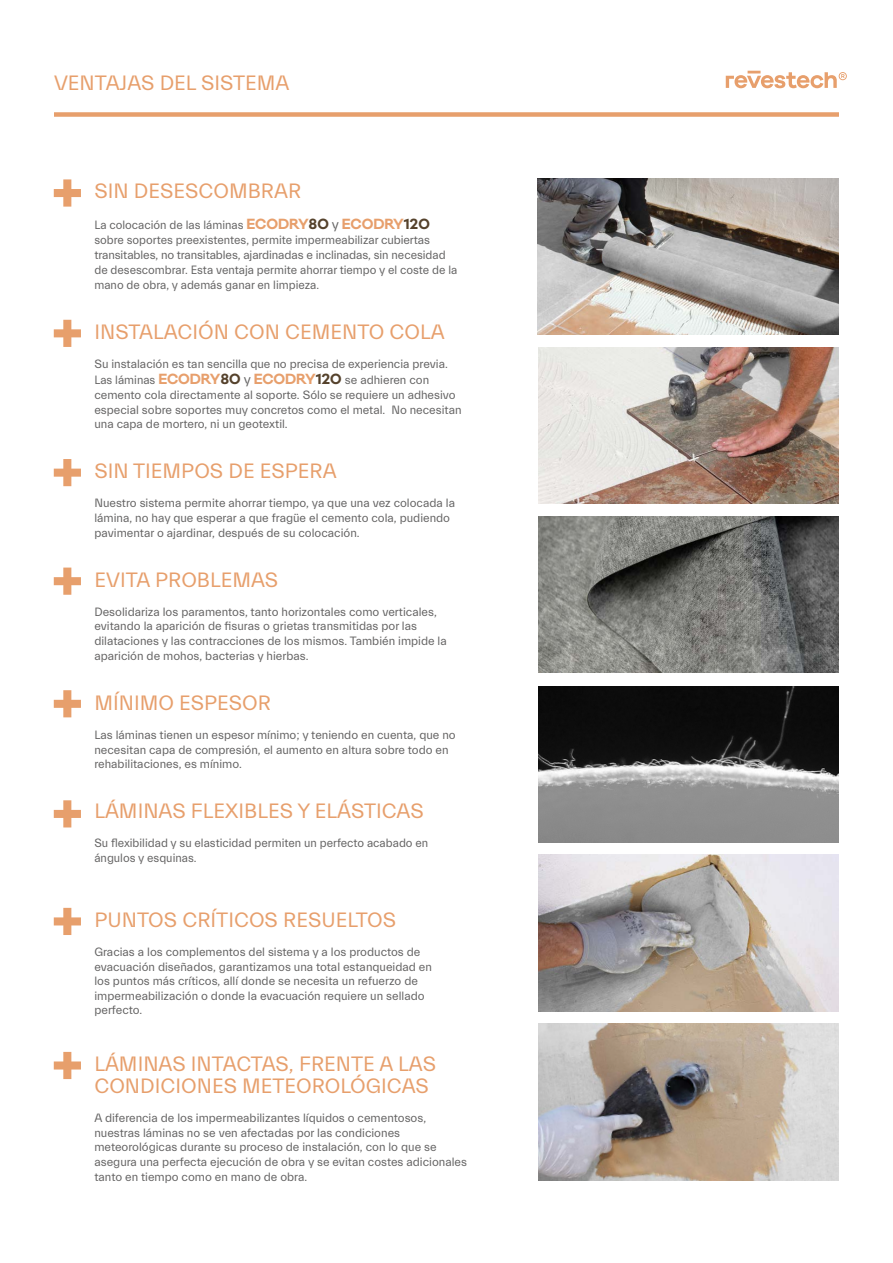
<style>
.page{position:relative;width:893px;height:1263px;background:#fff}
.page>*{position:absolute;margin:0;border:0;box-sizing:border-box;transform-origin:0 0}
.t1{font:21px/21.6px "Everett";color:#e79f6c}
.t2{font:12.15px/14.5px "Everett";color:#646363}
.t3{font:12.15px/14.9px "Everett";color:#646363;scale:.96 1}
.s1{font-family:"Galano Classic";font-weight:700;font-size:13.5px;color:#e79f6c}
.s2{font-family:"Galano Classic";font-weight:700;font-size:13.5px;color:#55422c}
.s3{font-size:13.65px}
</style>
<div class="page">
<img style="left:538px;top:178px;width:300px;height:157px">
<svg style="left:54px;top:179px;width:27px;height:28px"></svg>
<svg style="left:54px;top:320px;width:27px;height:27px"></svg>
<svg style="left:54px;top:459px;width:27px;height:27px"></svg>
<svg style="left:54px;top:568px;width:27px;height:27px"></svg>
<svg style="left:54px;top:690px;width:27px;height:27px"></svg>
<svg style="left:54px;top:800px;width:27px;height:27px"></svg>
<svg style="left:54px;top:908px;width:27px;height:27px"></svg>
<svg style="left:54px;top:1052px;width:27px;height:27px"></svg>
<img style="left:538px;top:347px;width:301px;height:157px">
<img style="left:538px;top:516px;width:300px;height:157px">
<img style="left:538px;top:855px;width:300px;height:156px">
<img style="left:538px;top:1024px;width:301px;height:156px">
<img style="left:539px;top:687px;width:300px;height:155px">
<svg style="left:726px;top:71px;width:121px;height:17px"></svg>
<div style="left:54px;top:112px;width:785px;height:5px;background:#e79f6c"></div>
<h1 class="t1" style="left:54px;top:73px;width:237px">VENTAJAS DEL SISTEMA</h1>
<h1 class="t1" style="left:94px;top:180px;width:208px">SIN DESESCOMBRAR</h1>
<p class="t3" style="left:94px;top:218px;width:380px">La colocación de las láminas <span class="s1">ECODRY</span><span class="s2">80</span> <span class="s3">y</span> <span class="s1">ECODRY</span><span class="s2">120 </span>sobre soportes preexistentes, permite impermeabilizar cubiertas transitables, no transitables, ajardinadas e inclinadas, sin necesidad de desescombrar. Esta ventaja permite ahorrar tiempo y el coste de la mano de obra, y además ganar en limpieza.</p>
<h1 class="t1" style="left:94px;top:321px;width:352px">INSTALACIÓN CON CEMENTO COLA</h1>
<p class="t2" style="left:94px;top:356px;width:355px;line-height:16.5px">Su instalación es tan sencilla que no precisa de experiencia previa.<br>Las láminas <span class="s1">ECODRY</span><span class="s2">80</span> <span class="s3">y</span> <span class="s1">ECODRY</span><span class="s2">120</span> se adhieren con</p>
<p class="t2" style="left:94px;top:388px;width:369px">cemento cola directamente al soporte. Sólo se requiere un adhesivo especial sobre soportes muy concretos como el metal. No necesitan una capa de mortero, ni un geotextil.</p>
<h1 class="t1" style="left:94px;top:461px;width:244px">SIN TIEMPOS DE ESPERA</h1>
<p class="t2" style="left:94px;top:496px;width:362px">Nuestro sistema permite ahorrar tiempo, ya que una vez colocada la lámina, no hay que esperar a que fragüe el cemento cola, pudiendo pavimentar o ajardinar, después de su colocación.</p>
<h1 class="t1" style="left:94px;top:569px;width:185px">EVITA PROBLEMAS</h1>
<p class="t2" style="left:94px;top:605px;width:354px">Desolidariza los paramentos, tanto horizontales como verticales, evitando la aparición de fisuras o grietas transmitidas por las dilataciones y las contracciones de los mismos. También impide la aparición de mohos, bacterias y hierbas.</p>
<h1 class="t1" style="left:94px;top:692px;width:178px">MÍNIMO ESPESOR</h1>
<p class="t2" style="left:94px;top:728px;width:363px">Las láminas tienen un espesor mínimo; y teniendo en cuenta, que no necesitan capa de compresión, el aumento en altura sobre todo en rehabilitaciones, es mínimo.</p>
<h1 class="t1" style="left:94px;top:801px;width:331px">LÁMINAS FLEXIBLES Y ELÁSTICAS</h1>
<p class="t3" style="left:94px;top:836px;width:349px">Su flexibilidad y su elasticidad permiten un perfecto acabado en ángulos y esquinas.</p>
<h1 class="t1" style="left:94px;top:909px;width:303px">PUNTOS CRÍTICOS RESUELTOS</h1>
<p class="t2" style="left:94px;top:945px;width:339px">Gracias a los complementos del sistema y a los productos de evacuación diseñados, garantizamos una total estanqueidad en los puntos más críticos, allí donde se necesita un refuerzo de impermeabilización o donde la evacuación requiere un sellado perfecto.</p>
<h1 class="t1" style="left:94px;top:1054px;width:343px">LÁMINAS INTACTAS, FRENTE A LAS<br>CONDICIONES METEOROLÓGICAS</h1>
<p class="t2" style="left:94px;top:1111px;width:374px">A diferencia de los impermeabilizantes líquidos o cementosos, nuestras láminas no se ven afectadas por las condiciones meteorológicas durante su proceso de instalación, con lo que se asegura una perfecta ejecución de obra y se evitan costes adicionales tanto en tiempo como en mano de obra.</p>
</div>
